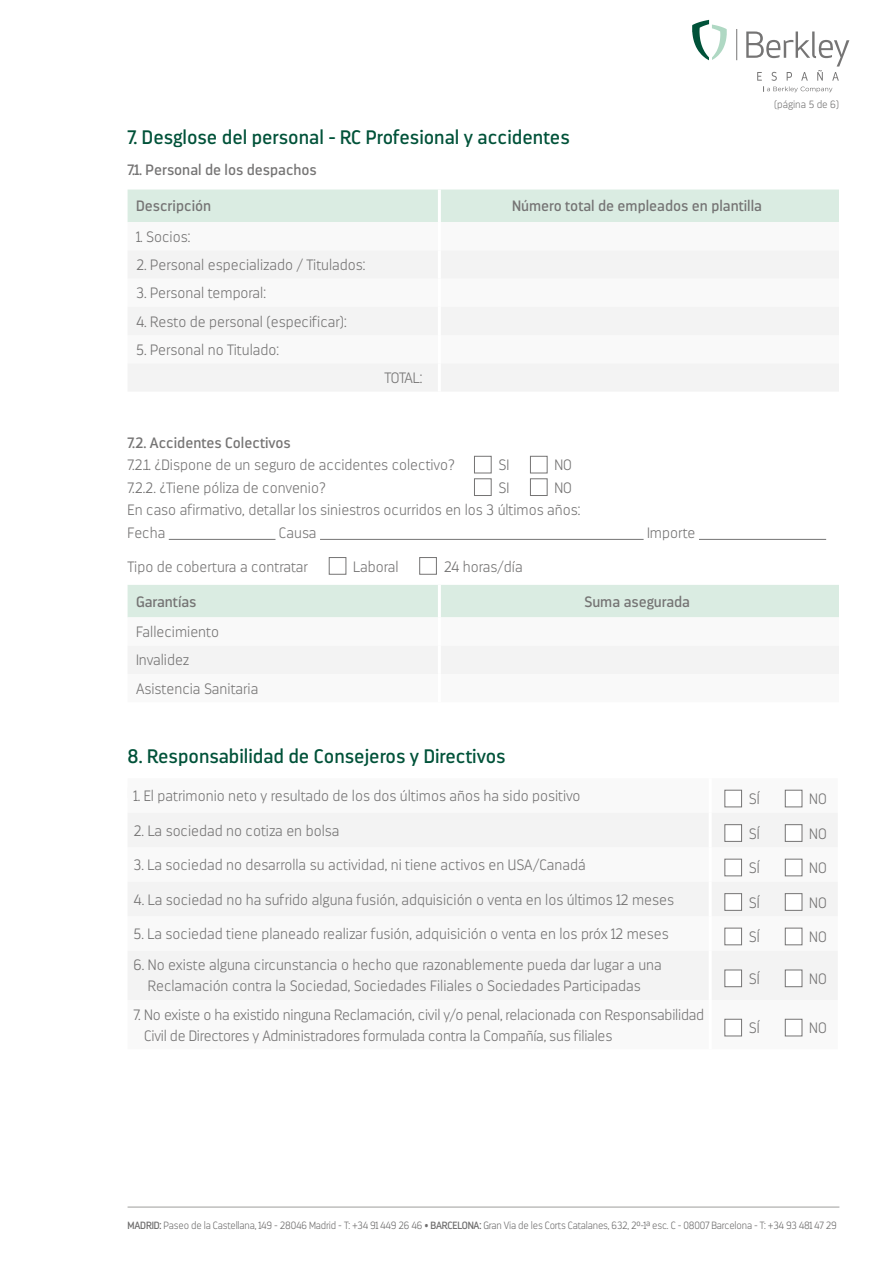
<style>
.page{position:relative;width:893px;height:1263px;background:#fff}
.page>*{position:absolute;margin:0;border:0;box-sizing:border-box;transform-origin:0 0}
.t1{font:19.5px "Darwin";color:#005239}
.t2{font:200 15px/22.5px "Darwin";color:#757474}
.t3{font:15px "Darwin";color:#757474}
.t4{font:200 10.5px "Darwin";letter-spacing:-.02em;color:#706f6f}
.t5{font:200 10.5px "Darwin";color:#757474}
.s1{font-weight:400}
</style>
<div class="page">
<hr style="left:128px;top:1207px;width:711px;height:1px;background:#9d9d9c">
<svg style="left:692px;top:20px;width:35px;height:40px"></svg>
<hr style="left:736px;top:29px;width:1px;height:31px;background:#757474">
<svg style="left:746px;top:32px;width:103px;height:60px"></svg>
<hr style="left:169px;top:539px;width:106px;height:1px;background:#757474">
<hr style="left:320px;top:539px;width:324px;height:1px;background:#757474">
<hr style="left:699px;top:539px;width:127px;height:1px;background:#757474">
<div style="left:128px;top:190px;width:711px;height:32px;background:#daece2"></div>
<div style="left:128px;top:251px;width:711px;height:140px;background:#f3f3f3"></div>
<hr style="left:438px;top:190px;width:3px;height:32px;background:#fff">
<hr style="left:438px;top:250px;width:3px;height:29px;background:#fff">
<hr style="left:438px;top:279px;width:3px;height:28px;background:#fff">
<hr style="left:438px;top:307px;width:3px;height:28px;background:#fff">
<hr style="left:438px;top:335px;width:3px;height:28px;background:#fff">
<hr style="left:438px;top:363px;width:3px;height:29px;background:#fff">
<div style="left:474px;top:456px;width:18px;height:17px;background:#fff;border:1px solid #757474"></div>
<div style="left:530px;top:456px;width:17px;height:17px;border:1px solid #757474"></div>
<div style="left:474px;top:478px;width:18px;height:18px;background:#fff;border:1px solid #757474"></div>
<div style="left:530px;top:478px;width:17px;height:18px;border:1px solid #757474"></div>
<div style="left:329px;top:557px;width:17px;height:18px;background:#fff;border:1px solid #757474"></div>
<div style="left:419px;top:557px;width:18px;height:18px;background:#fff;border:1px solid #757474"></div>
<div style="left:128px;top:585px;width:711px;height:32px;background:#daece2"></div>
<div style="left:128px;top:646px;width:711px;height:28px;background:#f3f3f3"></div>
<hr style="left:438px;top:585px;width:3px;height:32px;background:#fff">
<hr style="left:438px;top:646px;width:3px;height:28px;background:#fff">
<div style="left:128px;top:813px;width:709px;height:187px;background:#f3f3f3"></div>
<hr style="left:709px;top:813px;width:3px;height:34px;background:#fff">
<hr style="left:709px;top:847px;width:3px;height:35px;background:#fff">
<hr style="left:709px;top:882px;width:3px;height:34px;background:#fff">
<hr style="left:709px;top:916px;width:3px;height:35px;background:#fff">
<hr style="left:709px;top:951px;width:3px;height:49px;background:#fff">
<div style="left:724px;top:790px;width:18px;height:17px;border:1px solid #757474"></div>
<div style="left:785px;top:790px;width:17px;height:17px;background:#fff;border:1px solid #757474"></div>
<div style="left:725px;top:825px;width:17px;height:16px;background:#fff"></div>
<div style="left:724px;top:824px;width:18px;height:18px;border:1px solid #757474"></div>
<div style="left:785px;top:824px;width:17px;height:18px;background:#fff;border:1px solid #757474"></div>
<div style="left:725px;top:859px;width:17px;height:17px;background:#fff"></div>
<div style="left:724px;top:859px;width:18px;height:17px;border:1px solid #757474"></div>
<div style="left:785px;top:859px;width:17px;height:17px;background:#fff;border:1px solid #757474"></div>
<div style="left:725px;top:894px;width:17px;height:16px;background:#fff"></div>
<div style="left:724px;top:893px;width:18px;height:18px;border:1px solid #757474"></div>
<div style="left:785px;top:893px;width:17px;height:18px;background:#fff;border:1px solid #757474"></div>
<div style="left:725px;top:928px;width:17px;height:17px;background:#fff"></div>
<div style="left:724px;top:928px;width:18px;height:17px;border:1px solid #757474"></div>
<div style="left:785px;top:928px;width:17px;height:17px;background:#fff;border:1px solid #757474"></div>
<div style="left:725px;top:970px;width:17px;height:17px;background:#fff"></div>
<div style="left:724px;top:969px;width:18px;height:18px;border:1px solid #757474"></div>
<div style="left:785px;top:969px;width:17px;height:18px;background:#fff;border:1px solid #757474"></div>
<div style="left:724px;top:1019px;width:18px;height:17px;border:1px solid #757474"></div>
<div style="left:785px;top:1019px;width:17px;height:17px;background:#fff;border:1px solid #757474"></div>
<h1 class="t1" style="left:128px;top:126px;width:444px">7. Desglose del personal - RC Profesional y accidentes</h1>
<p class="t3" style="left:128px;top:161px;width:191px">7.1. Personal de los despachos</p>
<p class="t3" style="left:136px;top:197px;width:77px">Descripción</p>
<p class="t3" style="left:512px;top:197px;width:251px">Número total de empleados en plantilla</p>
<p class="t2" style="left:136px;top:225px;width:56px">1. Socios:</p>
<p class="t2" style="left:136px;top:254px;width:231px">2. Personal especializado / Titulados:</p>
<p class="t2" style="left:136px;top:282px;width:131px">3. Personal temporal:</p>
<p class="t2" style="left:136px;top:310px;width:212px">4. Resto de personal (especificar):</p>
<p class="t2" style="left:136px;top:339px;width:144px">5. Personal no Titulado:</p>
<p class="t2" style="left:384px;top:367px;width:40px">TOTAL:</p>
<p class="t5" style="left:774px;top:98px;width:66px">(página 5 de 6)</p>
<p class="t3" style="left:128px;top:434px;width:165px">7.2. Accidentes Colectivos</p>
<p class="t2" style="left:128px;top:454px;width:329px">7.2.1. ¿Dispone de un seguro de accidentes colectivo?</p>
<p class="t2" style="left:498px;top:454px;width:12px">SI</p>
<p class="t2" style="left:554px;top:454px;width:19px">NO</p>
<p class="t2" style="left:128px;top:477px;width:200px">7.2.2. ¿Tiene póliza de convenio?</p>
<p class="t2" style="left:498px;top:477px;width:12px">SI</p>
<p class="t2" style="left:128px;top:477px;width:454px;text-indent:427px">NO<br>En caso afirmativo, detallar los siniestros ocurridos en los 3 últimos años:<br>Fecha</p>
<p class="t2" style="left:279px;top:522px;width:39px">Causa</p>
<p class="t2" style="left:647px;top:522px;width:50px">Importe</p>
<p class="t2" style="left:128px;top:555px;width:182px">Tipo de cobertura a contratar</p>
<p class="t2" style="left:353px;top:555px;width:47px">Laboral</p>
<p class="t2" style="left:444px;top:555px;width:81px">24 horas/día</p>
<p class="t3" style="left:136px;top:592px;width:62px">Garantías</p>
<p class="t3" style="left:584px;top:592px;width:108px">Suma asegurada</p>
<p class="t2" style="left:136px;top:618px;width:124px;line-height:28.2px">Fallecimiento<br>Invalidez<br>Asistencia Sanitaria</p>
<h1 class="t1" style="left:128px;top:744px;width:380px">8. Responsabilidad de Consejeros y Directivos</h1>
<p class="t2" style="left:128px;top:782px;width:487px">Por favor, indique si cada una de las siguientes frases es afirmativa o negativa:</p>
<p class="t2" style="left:134px;top:785px;width:448px">1. El patrimonio neto y resultado de los dos últimos años ha sido positivo</p>
<p class="t2" style="left:749px;top:788px;width:12px">SÍ</p>
<p class="t2" style="left:809px;top:788px;width:19px">NO</p>
<p class="t2" style="left:134px;top:819px;width:207px">2. La sociedad no cotiza en bolsa</p>
<p class="t2" style="left:749px;top:822px;width:12px">SÍ</p>
<p class="t2" style="left:809px;top:822px;width:19px">NO</p>
<p class="t2" style="left:134px;top:854px;width:454px">3. La sociedad no desarrolla su actividad, ni tiene activos en USA/Canadá</p>
<p class="t2" style="left:749px;top:857px;width:12px">SÍ</p>
<p class="t2" style="left:809px;top:857px;width:19px">NO</p>
<p class="t2" style="left:134px;top:888px;width:542px">4. La sociedad no ha sufrido alguna fusión, adquisición o venta en los últimos 12 meses</p>
<p class="t2" style="left:749px;top:891px;width:12px">SÍ</p>
<p class="t2" style="left:809px;top:891px;width:19px">NO</p>
<p class="t2" style="left:134px;top:923px;width:537px">5. La sociedad tiene planeado realizar fusión, adquisición o venta en los próx 12 meses</p>
<p class="t2" style="left:749px;top:926px;width:12px">SÍ</p>
<p class="t2" style="left:809px;top:926px;width:19px">NO</p>
<p class="t2" style="left:134px;top:955px;width:530px;line-height:21px;text-align:center">6. No existe alguna circunstancia o hecho que razonablemente pueda dar lugar a una<br>Reclamación contra la Sociedad, Sociedades Filiales o Sociedades Participadas</p>
<p class="t2" style="left:749px;top:968px;width:12px">SÍ</p>
<p class="t2" style="left:809px;top:968px;width:19px">NO</p>
<p class="t2" style="left:144px;top:1004px;width:562px;line-height:21px;text-indent:-11px">7. No existe o ha existido ninguna Reclamación, civil y/o penal, relacionada con Responsabilidad<br>Civil de Directores y Administradores formulada contra la Compañía, sus filiales</p>
<p class="t2" style="left:749px;top:1017px;width:12px">SÍ</p>
<p class="t2" style="left:809px;top:1017px;width:19px">NO</p>
<p class="t4" style="left:128px;top:1219px;width:711px"><span class="s1">MADRID:</span> Paseo de la Castellana, 149 - 28046 Madrid - T: +34 91 449 26 46 • <span class="s1">BARCELONA:</span> Gran Via de les Corts Catalanes, 632, 2º-1ª esc. C - 08007 Barcelona - T: +34 93 481 47 29</p>
</div>
